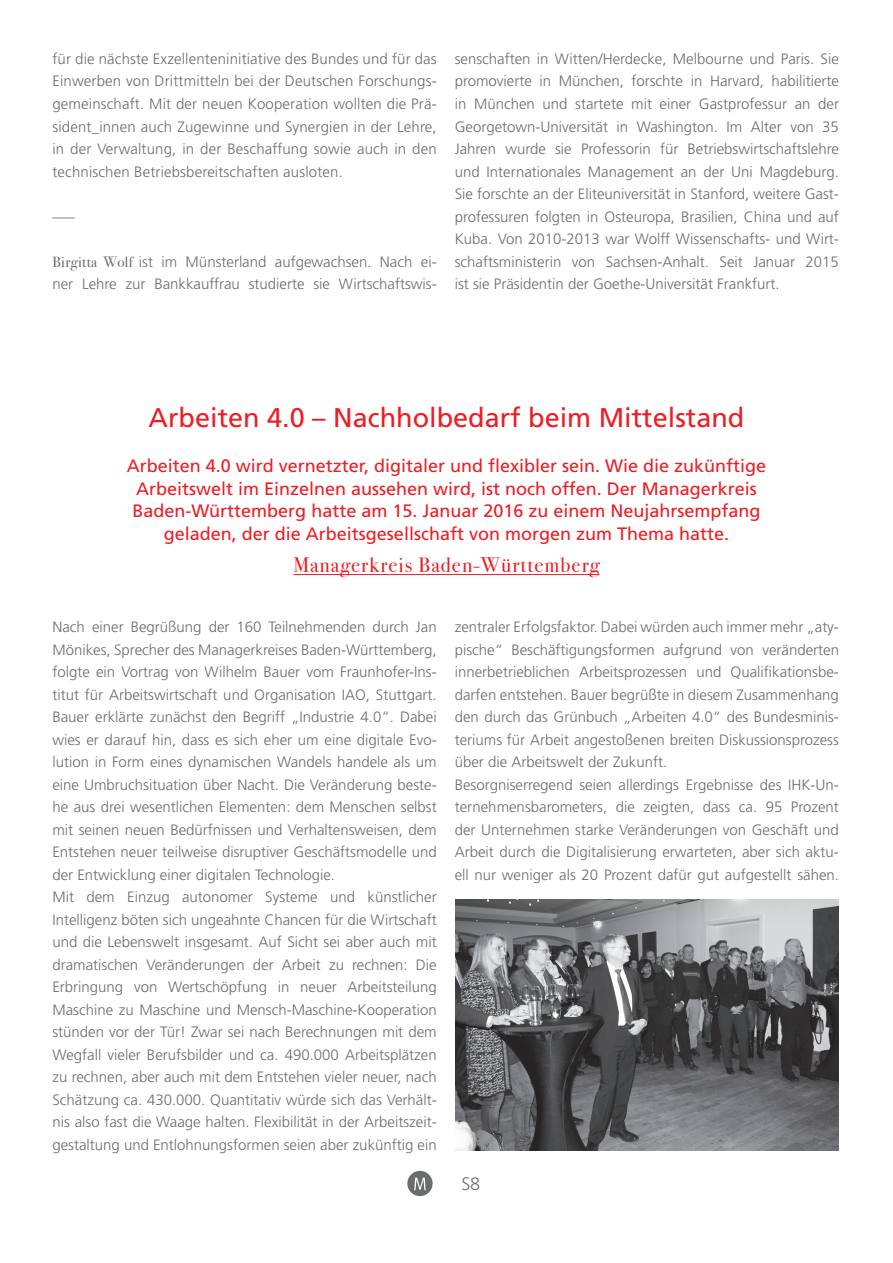
<style>
.page{position:relative;width:893px;height:1263px;background:#fff}
.page>*{position:absolute;margin:0;border:0;box-sizing:border-box;transform-origin:0 0}
.t1{font:27px "Frutiger LT Std";color:#ee1d23}
.t2{font:21px "Bodoni Svty Two ITCTT";letter-spacing:.05em;color:#ee1d23}
.t3{font:18px/22.5px "Frutiger LT Std";color:#ee1d23;text-align:center}
.t4{font:300 18px "Frutiger LT Std";color:#6a6d6f}
.t5{font:300 15px/22.5px "Frutiger LT Std";color:#6a6d6f}
.s1{font-family:"Bodoni Svty Two ITCTT";font-weight:400}
</style>
<div class="page">
<svg style="left:407px;top:1171px;width:26px;height:26px"></svg>
<hr style="left:293px;top:574px;width:307px;height:1px;background:#ee1d23">
<img style="left:455px;top:899px;width:384px;height:251px">
<p class="t5" style="left:52px;top:48px;width:386px;text-align:justify">für die nächste Exzellenteninitiative des Bundes und für das Einwerben von Drittmitteln bei der Deutschen Forschungs&shy;gemeinschaft. Mit der neuen Kooperation wollten die Prä&shy;sident_innen auch Zugewinne und Synergien in der Lehre, in der Verwaltung, in der Beschaffung sowie auch in den technischen Betriebsbereitschaften ausloten.</p>
<p class="t5" style="left:52px;top:205px;width:24px">–––</p>
<p class="t5" style="left:52px;top:250px;width:386px"><span class="s1">Birgitta Wolf</span> ist im Münsterland aufgewachsen. Nach ei&shy;ner Lehre zur Bankkauffrau studierte sie Wirtschaftswis-</p>
<p class="t5" style="left:455px;top:48px;width:386px;text-align:justify">senschaften in Witten/Herdecke, Melbourne und Paris. Sie promovierte in München, forschte in Harvard, habilitierte in München und startete mit einer Gastprofessur an der Georgetown-Universität in Washington. Im Alter von 35<br>Jahren wurde sie Professorin für Betriebswirtschaftslehre und Internationales Management an der Uni Magdeburg.<br>Sie forschte an der Eliteuniversität in Stanford, weitere Gast&shy;professuren folgten in Osteuropa, Brasilien, China und auf Kuba. Von 2010-2013 war Wolff Wissenschafts- und Wirt&shy;schaftsministerin von Sachsen-Anhalt. Seit Januar 2015 ist sie Präsidentin der Goethe-Universität Frankfurt.</p>
<h1 class="t1" style="left:149px;top:402px;width:597px">Arbeiten 4.0 – Nachholbedarf beim Mittelstand</h1>
<p class="t3" style="left:127px;top:455px;width:641px">Arbeiten 4.0 wird vernetzter, digitaler und flexibler sein. Wie die zukünftige Arbeitswelt im Einzelnen aussehen wird, ist noch offen. Der Managerkreis Baden-Württemberg hatte am 15. Januar 2016 zu einem Neujahrsempfang geladen, der die Arbeitsgesellschaft von morgen zum Thema hatte.</p>
<h2 class="t2" style="left:293px;top:548px;width:308px">Managerkreis Baden-Württemberg</h2>
<p class="t5" style="left:52px;top:616px;width:386px">Nach einer Begrüßung der 160 Teilnehmenden durch Jan Mönikes, Sprecher des Managerkreises Baden-Württemberg, folgte ein Vortrag von Wilhelm Bauer vom Fraunhofer-Ins&shy;titut für Arbeitswirtschaft und Organisation IAO, Stuttgart.<br>Bauer erklärte zunächst den Begriff „Industrie 4.0“. Dabei wies er darauf hin, dass es sich eher um eine digitale Evo&shy;lution in Form eines dynamischen Wandels handele als um eine Umbruchsituation über Nacht. Die Veränderung beste&shy;he aus drei wesentlichen Elementen: dem Menschen selbst mit seinen neuen Bedürfnissen und Verhaltensweisen, dem Entstehen neuer teilweise disruptiver Geschäftsmodelle und der Entwicklung einer digitalen Technologie.<br>Mit dem Einzug autonomer Systeme und künstlicher Intelligenz böten sich ungeahnte Chancen für die Wirtschaft und die Lebenswelt insgesamt. Auf Sicht sei aber auch mit dramatischen Veränderungen der Arbeit zu rechnen: Die Erbringung von Wertschöpfung in neuer Arbeitsteilung Maschine zu Maschine und Mensch-Maschine-Kooperation stünden vor der Tür! Zwar sei nach Berechnungen mit dem Wegfall vieler Berufsbilder und ca. 490.000 Arbeitsplätzen zu rechnen, aber auch mit dem Entstehen vieler neuer, nach Schätzung ca. 430.000. Quantitativ würde sich das Verhält&shy;nis also fast die Waage halten. Flexibilität in der Arbeitszeit&shy;gestaltung und Entlohnungsformen seien aber zukünftig ein</p>
<p class="t5" style="left:455px;top:616px;width:386px">zentraler Erfolgsfaktor. Dabei würden auch immer mehr „aty&shy;pische“ Beschäftigungsformen aufgrund von veränderten innerbetrieblichen Arbeitsprozessen und Qualifikationsbe&shy;darfen entstehen. Bauer begrüßte in diesem Zusammenhang den durch das Grünbuch „Arbeiten 4.0“ des Bundesminis&shy;teriums für Arbeit angestoßenen breiten Diskussionsprozess über die Arbeitswelt der Zukunft.<br>Besorgniserregend seien allerdings Ergebnisse des IHK-Un&shy;ternehmensbarometers, die zeigten, dass ca. 95 Prozent der Unternehmen starke Veränderungen von Geschäft und Arbeit durch die Digitalisierung erwarteten, aber sich aktu&shy;ell nur weniger als 20 Prozent dafür gut aufgestellt sähen.</p>
<p class="t4" style="left:461px;top:1174px;width:20px">S8</p>
</div>
